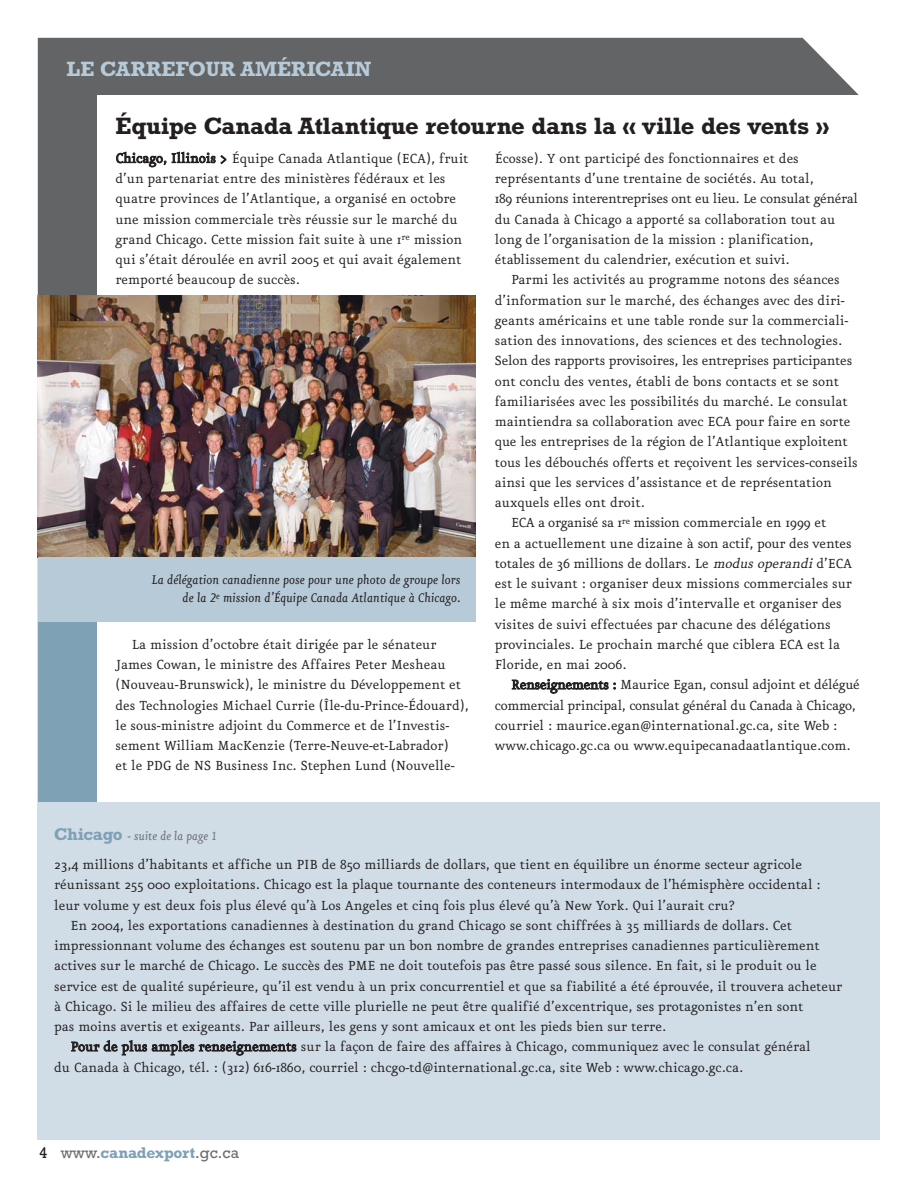
<style>
.page{position:relative;width:918px;height:1188px;background:#fff}
.page>*{position:absolute;margin:0;border:0;box-sizing:border-box;transform-origin:0 0}
.t1{font:700 24px "Rockwell";letter-spacing:-.01em;color:#231f20}
.t2{font:700 21px "Rockwell";color:#b7cad8}
.t3{font:15.75px/20.2px "Eureka";color:#231f20}
.t4{font:15.75px "Eureka";letter-spacing:-.02em;color:#231f20}
.t5{font:700 15.75px "Rockwell";letter-spacing:-.015em;color:#7fa1b6}
.t6{font:italic 15px/18.1px "Eureka";color:#231f20;text-align:right}
.t7{font:italic 14.25px "Eureka";color:#6c6e70}
.s1{font-family:"Rockwell";font-weight:700;font-style:normal;font-size:17.25px;color:#7fa1b6}
.s2{font-style:italic}
.s3{font-weight:400;color:#231f20}
.s4{font-weight:400;color:#6c6e70}
</style>
<div class="page">
<div style="left:38px;top:38px;width:821px;height:258px;background:#636466"></div>
<div style="left:38px;top:402px;width:270px;height:733px;background:#7fa1b6"></div>
<div style="left:97px;top:95px;width:796px;height:1025px;background:#fff"></div>
<div style="left:38px;top:802px;width:842px;height:337px;background:#d0dce6"></div>
<img style="left:38px;top:296px;width:437px;height:262px">
<div style="left:38px;top:558px;width:438px;height:64px;background:#b7cad8"></div>
<h2 class="t2" style="left:67px;top:62px;width:306px">LE CARREFOUR AMÉRICAIN</h2>
<h1 class="t1" style="left:116px;top:117px;width:715px">Équipe Canada Atlantique retourne dans la « ville des vents »</h1>
<p class="t3" style="left:115px;top:150px;width:355px">Chicago, Illinois &gt; Équipe Canada Atlantique (ECA), fruit d’un partenariat entre des ministères fédéraux et les quatre provinces de l’Atlantique, a organisé en octobre une mission commerciale très réussie sur le marché du grand Chicago. Cette mission fait suite à une 1<sup>re</sup> mission qui s’était déroulée en avril 2005 et qui avait également remporté beaucoup de succès.</p>
<p class="t6" style="left:152px;top:572px;width:310px">La délégation canadienne pose pour une photo de groupe lors de la 2<sup>e</sup> mission d’Équipe Canada Atlantique à Chicago.</p>
<p class="t3" style="left:116px;top:636px;width:355px;text-indent:16px">La mission d’octobre était dirigée par le sénateur James Cowan, le ministre des Affaires Peter Mesheau (Nouveau-Brunswick), le ministre du Développement et des Technologies Michael Currie (Île-du-Prince-Édouard), le sous-ministre adjoint du Commerce et de l’Investis&shy;sement William MacKenzie (Terre-Neuve-et-Labrador)<br>et le PDG de NS Business Inc. Stephen Lund (Nouvelle-</p>
<p class="t7" style="left:54px;top:830px;width:165px"><span class="s1">Chicago</span> - suite de la page 1</p>
<p class="t3" style="left:495px;top:150px;width:365px">Écosse). Y ont participé des fonctionnaires et des représentants d’une trentaine de sociétés. Au total,<br>189 réunions interentreprises ont eu lieu. Le consulat général du Canada à Chicago a apporté sa collaboration tout au long de l’organisation de la mission : planification, établissement du calendrier, exécution et suivi.</p>
<p class="t3" style="left:511px;top:271px;width:330px">Parmi les activités au programme notons des séances</p>
<p class="t3" style="left:495px;top:292px;width:351px">d’information sur le marché, des échanges avec des diri-</p>
<p class="t3" style="left:495px;top:312px;width:355px">geants américains et une table ronde sur la commerciali-</p>
<p class="t3" style="left:495px;top:332px;width:349px">sation des innovations, des sciences et des technologies.</p>
<p class="t3" style="left:495px;top:352px;width:359px">Selon des rapports provisoires, les entreprises participantes</p>
<p class="t3" style="left:495px;top:373px;width:346px">ont conclu des ventes, établi de bons contacts et se sont</p>
<p class="t3" style="left:495px;top:393px;width:355px">familiarisées avec les possibilités du marché. Le consulat</p>
<p class="t3" style="left:495px;top:413px;width:357px">maintiendra sa collaboration avec ECA pour faire en sorte</p>
<p class="t3" style="left:495px;top:433px;width:354px">que les entreprises de la région de l’Atlantique exploitent</p>
<p class="t3" style="left:495px;top:454px;width:365px">tous les débouchés offerts et reçoivent les services-conseils</p>
<p class="t3" style="left:495px;top:474px;width:338px">ainsi que les services d’assistance et de représentation</p>
<p class="t3" style="left:495px;top:494px;width:152px">auxquels elles ont droit.</p>
<p class="t4" style="left:511px;top:517px;width:317px">ECA a organisé sa 1<sup>re</sup> mission commerciale en 1999 et</p>
<p class="t3" style="left:495px;top:535px;width:358px">en a actuellement une dizaine à son actif, pour des ventes</p>
<p class="t3" style="left:495px;top:555px;width:359px">totales de 36 millions de dollars. Le <span class="s2">modusoperandi</span>d’ECA</p>
<p class="t3" style="left:495px;top:575px;width:359px">est le suivant : organiser deux missions commerciales sur</p>
<p class="t3" style="left:495px;top:595px;width:348px">le même marché à six mois d’intervalle et organiser des</p>
<p class="t3" style="left:495px;top:616px;width:338px">visites de suivi effectuées par chacune des délégations</p>
<p class="t3" style="left:495px;top:636px;width:347px">provinciales. Le prochain marché que ciblera ECA est la</p>
<p class="t3" style="left:495px;top:656px;width:133px">Floride, en mai 2006.</p>
<p class="t3" style="left:511px;top:676px;width:350px">Renseignements : Maurice Egan, consul adjoint et délégué</p>
<p class="t4" style="left:495px;top:699px;width:363px">commercial principal, consulat général du Canada à Chicago,</p>
<p class="t3" style="left:495px;top:717px;width:344px">courriel : maurice.egan@international.gc.ca, site Web :</p>
<p class="t3" style="left:495px;top:737px;width:357px">www.chicago.gc.ca ou www.equipecanadaatlantique.com.</p>
<p class="t3" style="left:54px;top:856px;width:749px">23,4 millions d’habitants et affiche un PIB de 850 milliards de dollars, que tient en équilibre un énorme secteur agricole</p>
<p class="t3" style="left:54px;top:876px;width:768px">réunissant 255 000 exploitations. Chicago est la plaque tournante des conteneurs intermodaux de l’hémisphère occidental :</p>
<p class="t3" style="left:54px;top:897px;width:682px">leur volume y est deux fois plus élevé qu’à Los Angeles et cinq fois plus élevé qu’à New York. Qui l’aurait cru?</p>
<p class="t3" style="left:70px;top:917px;width:723px">En 2004, les exportations canadiennes à destination du grand Chicago se sont chiffrées à 35 milliards de dollars. Cet</p>
<p class="t3" style="left:54px;top:937px;width:767px">impressionnant volume des échanges est soutenu par un bon nombre de grandes entreprises canadiennes particulièrement</p>
<p class="t3" style="left:54px;top:957px;width:764px">actives sur le marché de Chicago. Le succès des PME ne doit toutefois pas être passé sous silence. En fait, si le produit ou le</p>
<p class="t3" style="left:54px;top:978px;width:790px">service est de qualité supérieure, qu’il est vendu à un prix concurrentiel et que sa fiabilité a été éprouvée, il trouvera acheteur</p>
<p class="t3" style="left:54px;top:998px;width:751px">à Chicago. Si le milieu des affaires de cette ville plurielle ne peut être qualifié d’excentrique, ses protagonistes n’en sont</p>
<p class="t3" style="left:54px;top:1018px;width:614px">pas moins avertis et exigeants. Par ailleurs, les gens y sont amicaux et ont les pieds bien sur terre.</p>
<p class="t3" style="left:71px;top:1038px;width:742px">Pour de plus amples renseignements sur la façon de faire des affaires à Chicago, communiquez avec le consulat général</p>
<p class="t3" style="left:54px;top:1059px;width:691px">du Canada à Chicago, tél. : (312) 616-1860, courriel : chcgo-td@international.gc.ca, site Web : www.chicago.gc.ca.</p>
<p class="t5" style="left:39px;top:1147px;width:201px"><span class="s3">4</span> <span class="s4">www.</span>canadexport<span class="s4">.gc.ca</span></p>
</div>
